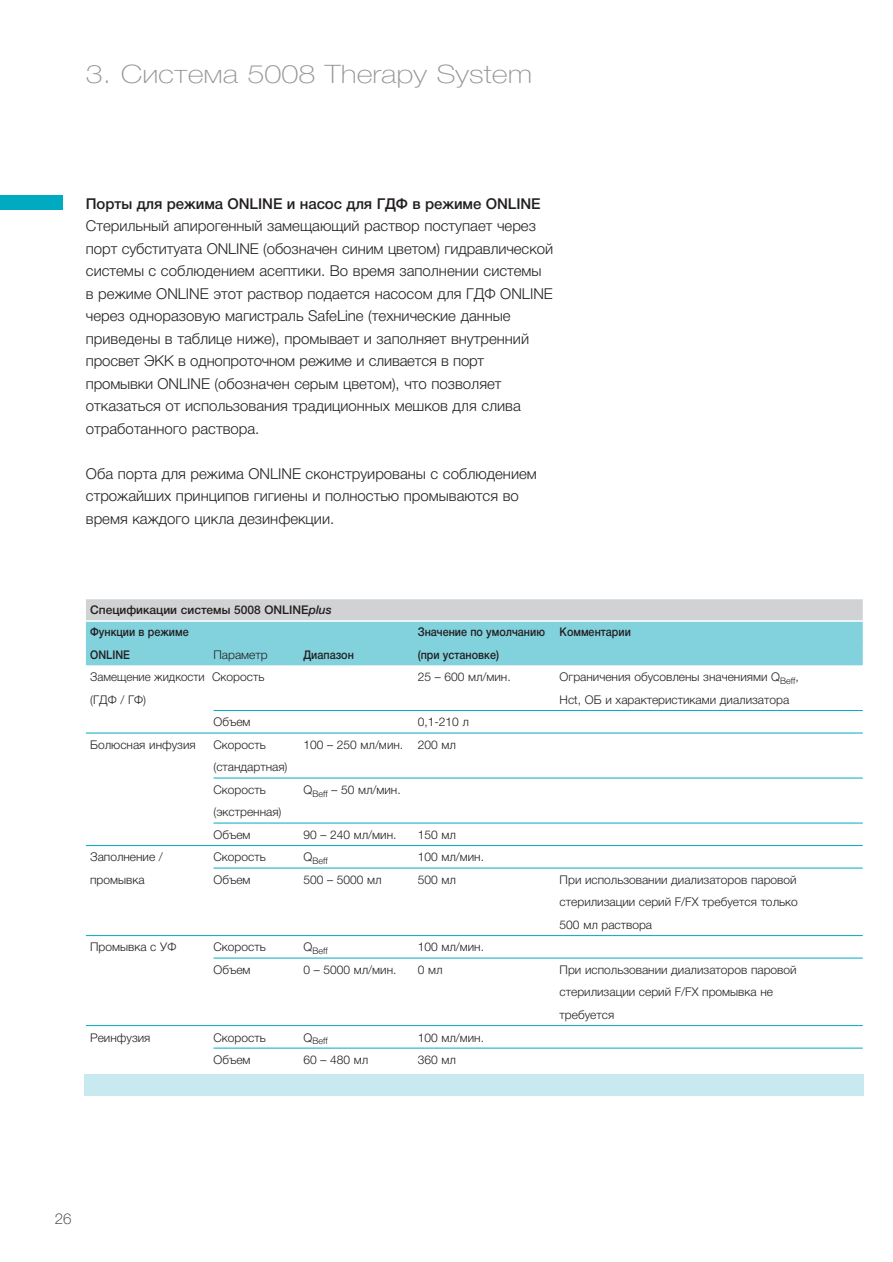
<style>
.page{position:relative;width:893px;height:1262px;background:#fff}
.page>*{position:absolute;margin:0;border:0;box-sizing:border-box;transform-origin:0 0}
.t1{font:100 25.5px "Helvetica Neue LTCYR";color:#939598;scale:1.2 1}
.t2{font:300 15px/22.5px "Helvetica Neue LTCYR";color:#231f20}
.t3{font:500 15px "Helvetica Neue LTCYR";letter-spacing:-.005em;color:#231f20}
.t4{font:100 15px "Helvetica Neue LTCYR";color:#231f20}
.t5{font:300 12px/22.5px "Helvetica Neue LTCYR";color:#231f20}
.t6{font:500 12px "Helvetica Neue LTCYR";color:#231f20;scale:.9 1}
.t7{font:500 12px/22.5px "Helvetica Neue LTCYR";color:#231f20}
.t8{font:300 12px "Helvetica Neue LTCYR";color:#231f20;scale:.96 1}
.t9{font:300 9px "Helvetica Neue LTCYR";color:#231f20}
.s1{font-family:"Helvetica Neue";font-style:italic}
</style>
<div class="page">
<div style="left:0;top:195px;width:63px;height:15px;background:#00abc1"></div>
<div style="left:84px;top:1074px;width:780px;height:22px;background:#c8e9ef"></div>
<div style="left:86px;top:599px;width:777px;height:21px;background:#d1d2d4"></div>
<div style="left:86px;top:622px;width:777px;height:21px;background:#82d2de"></div>
<div style="left:86px;top:641px;width:777px;height:24px;background:#82d2de"></div>
<hr style="left:213px;top:710px;width:650px;height:1px;background:#00abc1">
<hr style="left:86px;top:733px;width:777px;height:1px;background:#00abc1">
<hr style="left:213px;top:778px;width:650px;height:1px;background:#00abc1">
<hr style="left:213px;top:823px;width:650px;height:1px;background:#00abc1">
<hr style="left:86px;top:845px;width:777px;height:1px;background:#00abc1">
<hr style="left:213px;top:868px;width:650px;height:1px;background:#00abc1">
<hr style="left:86px;top:935px;width:777px;height:1px;background:#00abc1">
<hr style="left:213px;top:958px;width:650px;height:1px;background:#00abc1">
<hr style="left:86px;top:1025px;width:777px;height:1px;background:#00abc1">
<hr style="left:213px;top:1048px;width:650px;height:1px;background:#00abc1">
<h1 class="t1" style="left:86px;top:65px;width:373px">3. Система 5008 Therapy System</h1>
<p class="t3" style="left:86px;top:198px;width:456px">Порты для режима ONLINE и насос для ГДФ в режиме ОNLINE</p>
<p class="t2" style="left:86px;top:216px;width:469px">Стерильный апирогенный замещающий раствор поступает через порт субституата ONLINE (обозначен синим цветом) гидравлической системы с соблюдением асептики. Во время заполнении системы в режиме ONLINE этот раствор подается насосом для ГДФ ONLINE через одноразовую магистраль SafeLine (технические данные приведены в таблице ниже), промывает и заполняет внутренний просвет ЭКК в однопроточном режиме и сливается в порт промывки ONLINE (обозначен серым цветом), что позволяет отказаться от использования традиционных мешков для слива отработанного раствора.</p>
<p class="t2" style="left:86px;top:463px;width:452px">Оба порта для режима ОNLINE сконструированы с соблюдением строжайших принципов гигиены и полностью промываются во время каждого цикла дезинфекции.</p>
<p class="t7" style="left:90px;top:599px;width:243px">Спецификации системы 5008 ONLINE<span class="s1">plus<br></span>Функции в режиме</p>
<p class="t6" style="left:418px;top:628px;width:238px">Значение по умолчанию Комментарии</p>
<p class="t6" style="left:90px;top:650px;width:46px">ОNLINE</p>
<p class="t5" style="left:213px;top:644px;width:56px">Параметр</p>
<p class="t6" style="left:303px;top:650px;width:58px">Диапазон</p>
<p class="t6" style="left:418px;top:650px;width:92px">(при установке)</p>
<p class="t8" style="left:90px;top:673px;width:183px">Замещение жидкости Скорость</p>
<p class="t5" style="left:418px;top:667px;width:95px">25 – 600 мл/мин.</p>
<p class="t5" style="left:559px;top:667px;width:240px">Ограничения обусовлены значениями Q<sub>Beff</sub>,</p>
<p class="t5" style="left:90px;top:689px;width:58px">(ГДФ / ГФ)</p>
<p class="t5" style="left:559px;top:689px;width:231px">Hct, ОБ и характеристиками диализатора</p>
<p class="t5" style="left:213px;top:712px;width:39px">Объем</p>
<p class="t5" style="left:418px;top:712px;width:53px">0,1-210 л</p>
<p class="t5" style="left:90px;top:734px;width:107px">Болюсная инфузия</p>
<p class="t5" style="left:213px;top:734px;width:54px">Скорость</p>
<p class="t5" style="left:303px;top:734px;width:154px">100 – 250 мл/мин. 200 мл</p>
<p class="t5" style="left:213px;top:757px;width:76px">(стандартная)<br>Скорость</p>
<p class="t5" style="left:303px;top:779px;width:99px">Q<sub>Beff</sub> – 50 мл/мин.</p>
<p class="t5" style="left:213px;top:802px;width:70px">(экстренная)<br>Объем</p>
<p class="t5" style="left:303px;top:824px;width:95px">90 – 240 мл/мин.</p>
<p class="t5" style="left:418px;top:824px;width:40px">150 мл</p>
<p class="t5" style="left:90px;top:847px;width:74px">Заполнение /</p>
<p class="t5" style="left:213px;top:847px;width:54px">Скорость</p>
<p class="t9" style="left:303px;top:858px;width:26px"><sup>Q</sup>Beff</p>
<p class="t5" style="left:418px;top:847px;width:68px">100 мл/мин.</p>
<p class="t5" style="left:90px;top:869px;width:56px">промывка</p>
<p class="t5" style="left:213px;top:869px;width:39px">Объем</p>
<p class="t5" style="left:303px;top:869px;width:80px">500 – 5000 мл</p>
<p class="t5" style="left:418px;top:869px;width:40px">500 мл</p>
<p class="t5" style="left:559px;top:869px;width:240px;text-align:justify">При использовании диализаторов паровой стерилизации серий F/FX требуется только 500 мл раствора</p>
<p class="t5" style="left:90px;top:937px;width:88px">Промывка с УФ</p>
<p class="t5" style="left:213px;top:937px;width:54px">Скорость</p>
<p class="t9" style="left:303px;top:948px;width:26px"><sup>Q</sup>Beff</p>
<p class="t5" style="left:418px;top:937px;width:68px">100 мл/мин.</p>
<p class="t5" style="left:213px;top:959px;width:39px">Объем</p>
<p class="t5" style="left:303px;top:959px;width:95px">0 – 5000 мл/мин.</p>
<p class="t5" style="left:418px;top:959px;width:26px">0 мл</p>
<p class="t5" style="left:559px;top:959px;width:238px">При использовании диализаторов паровой стерилизации серий F/FX промывка не требуется</p>
<p class="t5" style="left:90px;top:1027px;width:62px">Реинфузия</p>
<p class="t5" style="left:213px;top:1027px;width:54px">Скорость</p>
<p class="t9" style="left:303px;top:1038px;width:26px"><sup>Q</sup>Beff</p>
<p class="t5" style="left:418px;top:1027px;width:68px">100 мл/мин.</p>
<p class="t5" style="left:213px;top:1049px;width:39px">Объем</p>
<p class="t5" style="left:303px;top:1049px;width:66px">60 – 480 мл</p>
<p class="t5" style="left:418px;top:1049px;width:40px">360 мл</p>
<p class="t4" style="left:55px;top:1213px;width:18px">26</p>
</div>
